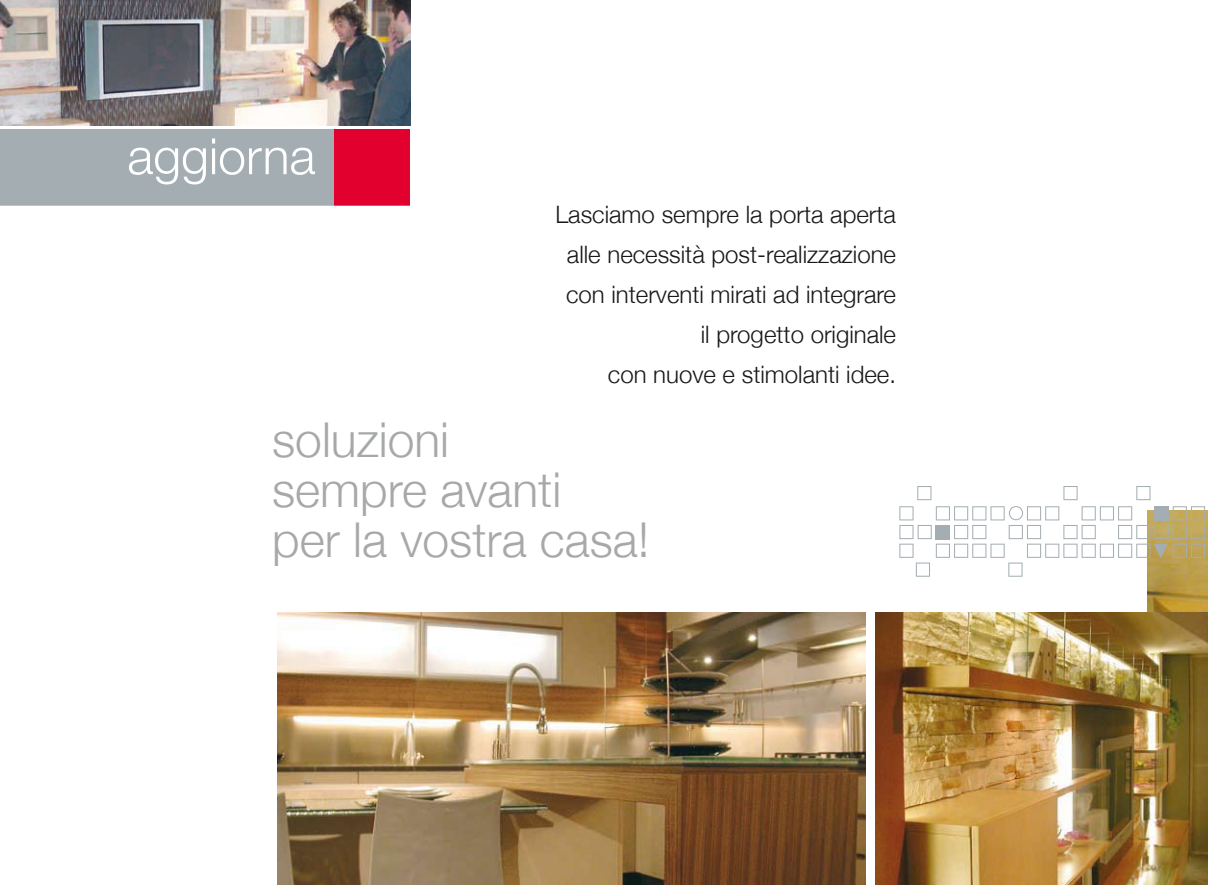
<style>
.page{position:relative;width:1208px;height:885px;background:#fff}
.page>*{position:absolute;margin:0;border:0;box-sizing:border-box;transform-origin:0 0}
.t1{font:300 50px "Helvetica Neue";color:#fff}
.t2{font:300 48px/50px "Helvetica Neue";color:#a7a8aa}
.t3{font:300 24px/40px "Helvetica Neue";color:#1a171b;text-align:right}
</style>
<div class="page">
<img style="left:1147px;top:510px;width:61px;height:102px">
<img style="left:277px;top:612px;width:588px;height:272px">
<img style="left:875px;top:612px;width:333px;height:272px">
<svg style="left:1136px;top:486px;width:14px;height:14px"></svg>
<svg style="left:1063px;top:486px;width:14px;height:14px"></svg>
<svg style="left:917px;top:486px;width:14px;height:14px"></svg>
<svg style="left:899px;top:506px;width:306px;height:70px"></svg>
<svg style="left:0;top:124px;width:411px;height:82px;background:#b1929e"></svg>
<img style="left:0;top:0;width:410px;height:125px">
<h1 class="t1" style="left:127px;top:126px;width:190px">aggiorna</h1>
<p class="t3" style="left:555px;top:194px;width:342px">Lasciamo sempre la porta aperta alle necessità post-realizzazione con interventi mirati ad integrare il progetto originale<br>con nuove e stimolanti idee.</p>
<h2 class="t2" style="left:272px;top:414px;width:379px">soluzioni<br>sempre avanti<br>per la vostra casa!</h2>
</div>
